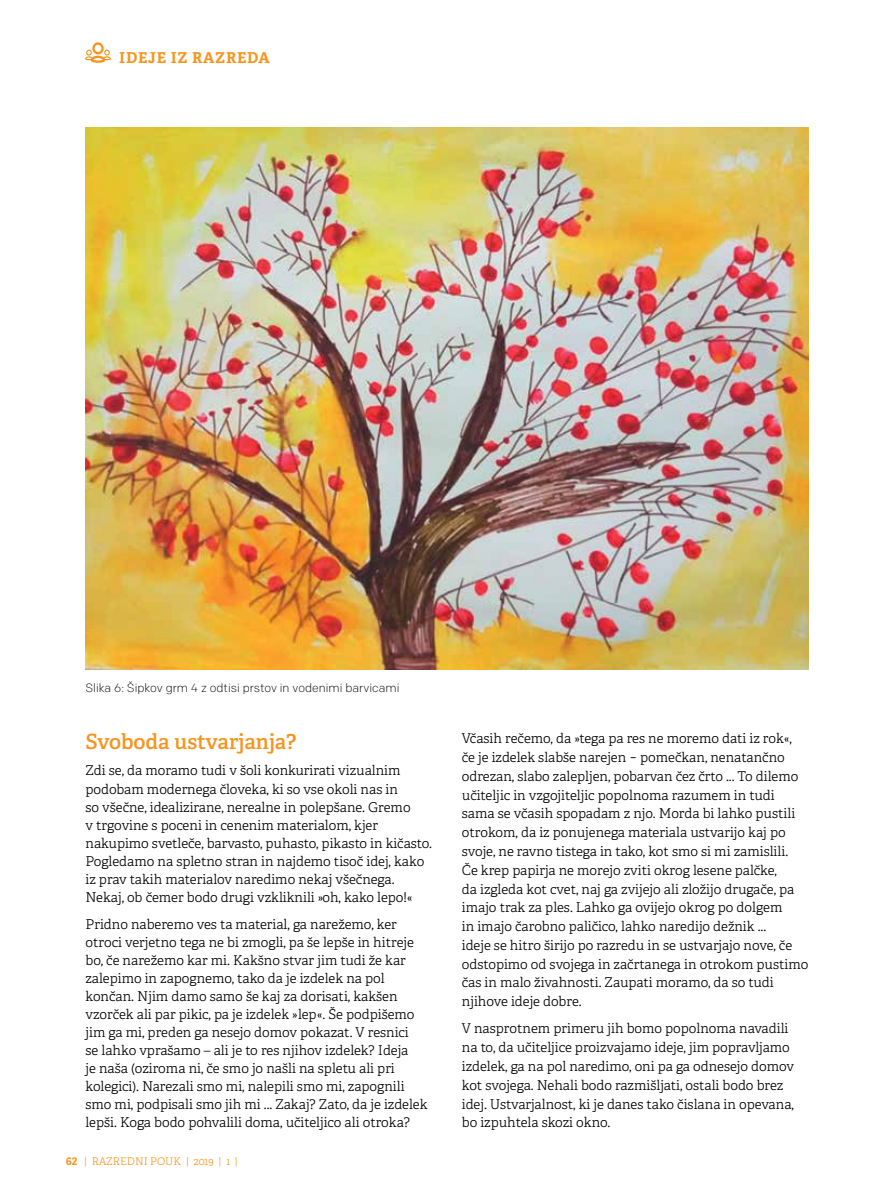
<style>
.page{position:relative;width:893px;height:1191px;background:#fff}
.page>*{position:absolute;margin:0;border:0;box-sizing:border-box;transform-origin:0 0}
.t1{font:600 21px "Adelle";letter-spacing:-.005em;color:#f7941e}
.t2{font:700 15px "Adelle";color:#f7941e}
.t3{font:300 13.5px/18.8px "Adelle";color:#000}
.t4{font:300 12px "Chrono";color:#000}
.t5{font:300 10.5px "Adelle";color:#f7941e}
.s1{font-family:"Adelle Sans";font-weight:700}
</style>
<div class="page">
<svg style="left:85px;top:42px;width:26px;height:21px"></svg>
<img style="left:85px;top:128px;width:723px;height:542px">
<p class="t2" style="left:119px;top:48px;width:11px">IDEJE</p>
<p class="t2" style="left:171px;top:48px;width:34px">IZ RAZREDA</p>
<p class="t4" style="left:86px;top:681px;width:316px">Slika 6: Šipkov grm 4 z odtisi prstov in vodenimi barvicami</p>
<h1 class="t1" style="left:86px;top:728px;width:212px">Svoboda ustvarjanja?</h1>
<p class="t3" style="left:86px;top:762px;width:348px;line-height:18px">Zdi se, da moramo tudi v šoli konkurirati vizualnim podobam modernega človeka, ki so vse okoli nas in<br>so všečne, idealizirane, nerealne in polepšane. Gremo<br>v trgovine s poceni in cenenim materialom, kjer nakupimo svetleče, barvasto, puhasto, pikasto in kičasto.<br>Pogledamo na spletno stran in najdemo tisoč idej, kako iz prav takih materialov naredimo nekaj všečnega.<br>Nekaj, ob čemer bodo drugi vzkliknili »oh, kako lepo!«</p>
<p class="t3" style="left:86px;top:915px;width:343px;line-height:18px">Pridno naberemo ves ta material, ga narežemo, ker otroci verjetno tega ne bi zmogli, pa še lepše in hitreje bo, če narežemo kar mi. Kakšno stvar jim tudi že kar zalepimo in zapognemo, tako da je izdelek na pol končan. Njim damo samo še kaj za dorisati, kakšen vzorček ali par pikic, pa je izdelek »lep«. Še podpišemo jim ga mi, preden ga nesejo domov pokazat. V resnici<br>se lahko vprašamo – ali je to res njihov izdelek? Ideja<br>je naša (oziroma ni, če smo jo našli na spletu ali pri kolegici). Narezali smo mi, nalepili smo mi, zapognili smo mi, podpisali smo jih mi ... Zakaj? Zato, da je izdelek lepši. Koga bodo pohvalili doma, učiteljico ali otroka?</p>
<p class="t5" style="left:66px;top:1154px;width:173px"><span class="s1">62</span> | RAZREDNI POUK | 2019 | 1 |</p>
<p class="t3" style="left:462px;top:729px;width:348px">Včasih rečemo, da »tega pa res ne moremo dati iz rok«,<br>če je izdelek slabše narejen − pomečkan, nenatančno odrezan, slabo zalepljen, pobarvan čez črto ... To dilemo učiteljic in vzgojiteljic popolnoma razumem in tudi sama se včasih spopadam z njo. Morda bi lahko pustili otrokom, da iz ponujenega materiala ustvarijo kaj po svoje, ne ravno tistega in tako, kot smo si mi zamislili.<br>Če krep papirja ne morejo zviti okrog lesene palčke,<br>da izgleda kot cvet, naj ga zvijejo ali zložijo drugače, pa imajo trak za ples. Lahko ga ovijejo okrog po dolgem<br>in imajo čarobno paličico, lahko naredijo dežnik ...<br>ideje se hitro širijo po razredu in se ustvarjajo nove, če odstopimo od svojega in začrtanega in otrokom pustimo čas in malo živahnosti. Zaupati moramo, da so tudi njihove ideje dobre.</p>
<p class="t3" style="left:462px;top:1019px;width:334px">V nasprotnem primeru jih bomo popolnoma navadili na to, da učiteljice proizvajamo ideje, jim popravljamo izdelek, ga na pol naredimo, oni pa ga odnesejo domov kot svojega. Nehali bodo razmišljati, ostali bodo brez idej. Ustvarjalnost, ki je danes tako čislana in opevana, bo izpuhtela skozi okno.</p>
</div>
